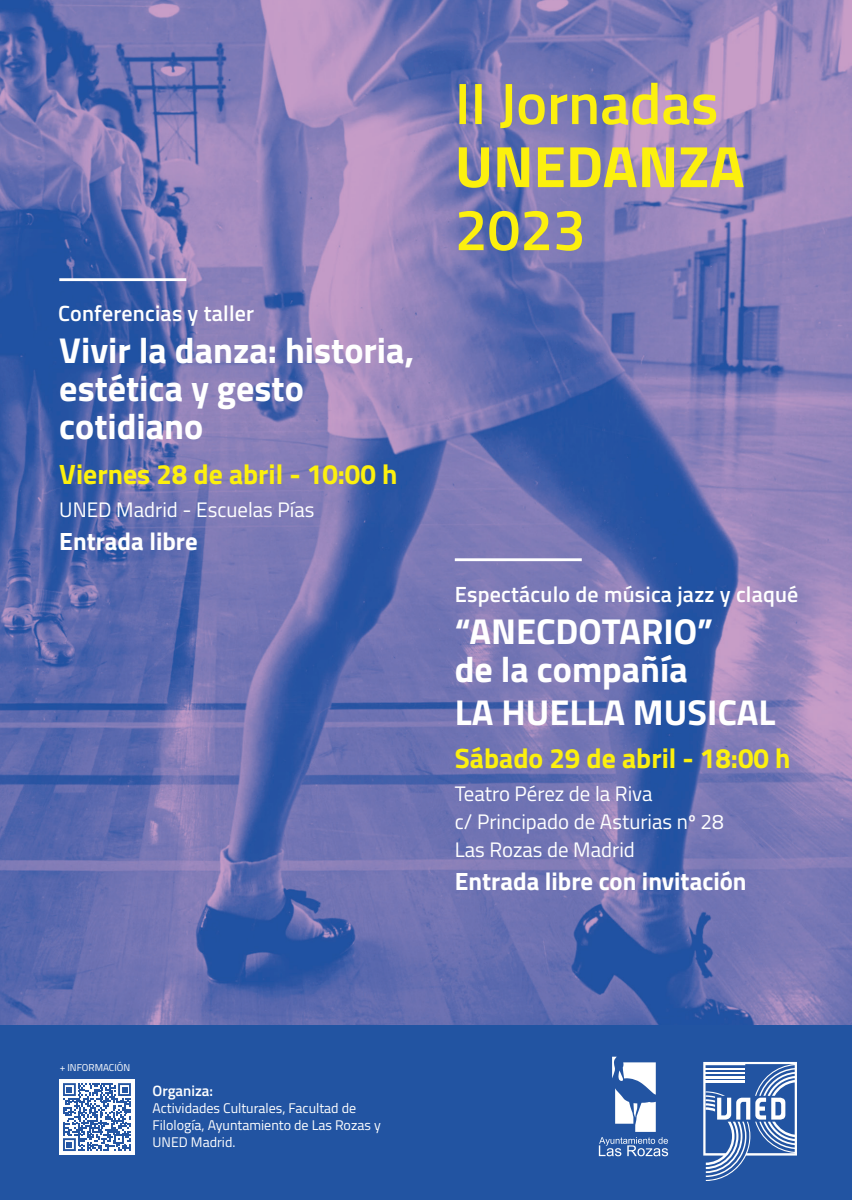
<style>
.page{position:relative;width:852px;height:1200px;background:#fff}
.page>*{position:absolute;margin:0;border:0;box-sizing:border-box;transform-origin:0 0}
.t1{font:600 58.4px "Titillium Web";color:#fcf00e}
.t2{font:700 58.4px "Titillium Web";color:#fcf00e}
.t3{font:700 36px/38px "Titillium Web";color:#fff}
.t4{font:700 28px "Titillium Web";color:#fcf00e}
.t5{font:700 25px "Titillium Web";color:#fff}
.t6{font:600 22px "Titillium Web";letter-spacing:.01em;color:#fff}
.t7{font:21px/28px "Titillium Web";color:#fff}
.t8{font:600 15px "Titillium Web";color:#fff}
.t9{font:14px/16.8px "Titillium Web";color:#fff}
.t10{font:10px "Titillium Web";color:#fff}
</style>
<div class="page">
<img style="left:0;top:0;width:851px;height:1025px">
<div style="left:0;top:1025px;width:851px;height:175px;background:#2254a2"></div>
<hr style="left:454px;top:558px;width:127px;height:3px;background:#fff">
<svg style="left:703px;top:1062px;width:93px;height:119px"></svg>
<hr style="left:705px;top:1072px;width:40px;height:2px;background:#fff">
<hr style="left:705px;top:1076px;width:40px;height:2px;background:#fff">
<hr style="left:705px;top:1068px;width:40px;height:1px;background:#fff">
<div style="left:59px;top:1079px;width:75px;height:76px;background:#fff"></div>
<svg style="left:63px;top:1083px;width:68px;height:68px"></svg>
<svg style="left:598px;top:1057px;width:69px;height:99px"></svg>
<hr style="left:59px;top:278px;width:127px;height:3px;background:#fff">
<svg style="left:0;top:0;width:5px;height:6px"></svg>
<svg style="left:845px;top:0;width:7px;height:6px"></svg>
<p class="t6" style="left:58px;top:297px;width:197px">Conferencias y taller</p>
<p class="t3" style="left:59px;top:329px;width:356px">Vivir la danza: historia, estética y gesto cotidiano</p>
<p class="t4" style="left:59px;top:453px;width:339px">Viernes 28 de abril - 10:00 h</p>
<p class="t7" style="left:59px;top:494px;width:256px">UNED Madrid - Escuelas Pías</p>
<p class="t5" style="left:59px;top:522px;width:140px">Entrada libre</p>
<h1 class="t1" style="left:454px;top:60px;width:265px">II Jornadas</h1>
<h1 class="t2" style="left:454px;top:122px;width:291px">UNEDANZA</h1>
<h1 class="t1" style="left:454px;top:186px;width:132px">2023</h1>
<p class="t6" style="left:454px;top:578px;width:345px">Espectáculo de música jazz y claqué</p>
<p class="t3" style="left:454px;top:611px;width:260px">“ANECDOTARIO” de la compañía</p>
<p class="t3" style="left:454px;top:692px;width:322px">LA HUELLA MUSICAL</p>
<p class="t4" style="left:454px;top:737px;width:337px">Sábado 29 de abril - 18:00 h</p>
<p class="t7" style="left:454px;top:779px;width:270px">Teatro Pérez de la Riva<br>c/ Principado de Asturias nº 28<br>Las Rozas de Madrid</p>
<p class="t5" style="left:454px;top:863px;width:293px">Entrada libre con invitación</p>
<p class="t10" style="left:60px;top:1060px;width:72px">+ INFORMACIÓN</p>
<p class="t8" style="left:152px;top:1080px;width:62px">Organiza:</p>
<p class="t9" style="left:152px;top:1099px;width:230px">Actividades Culturales, Facultad de<br>Filología, Ayuntamiento de Las Rozas y<br>UNED Madrid.</p>
</div>
